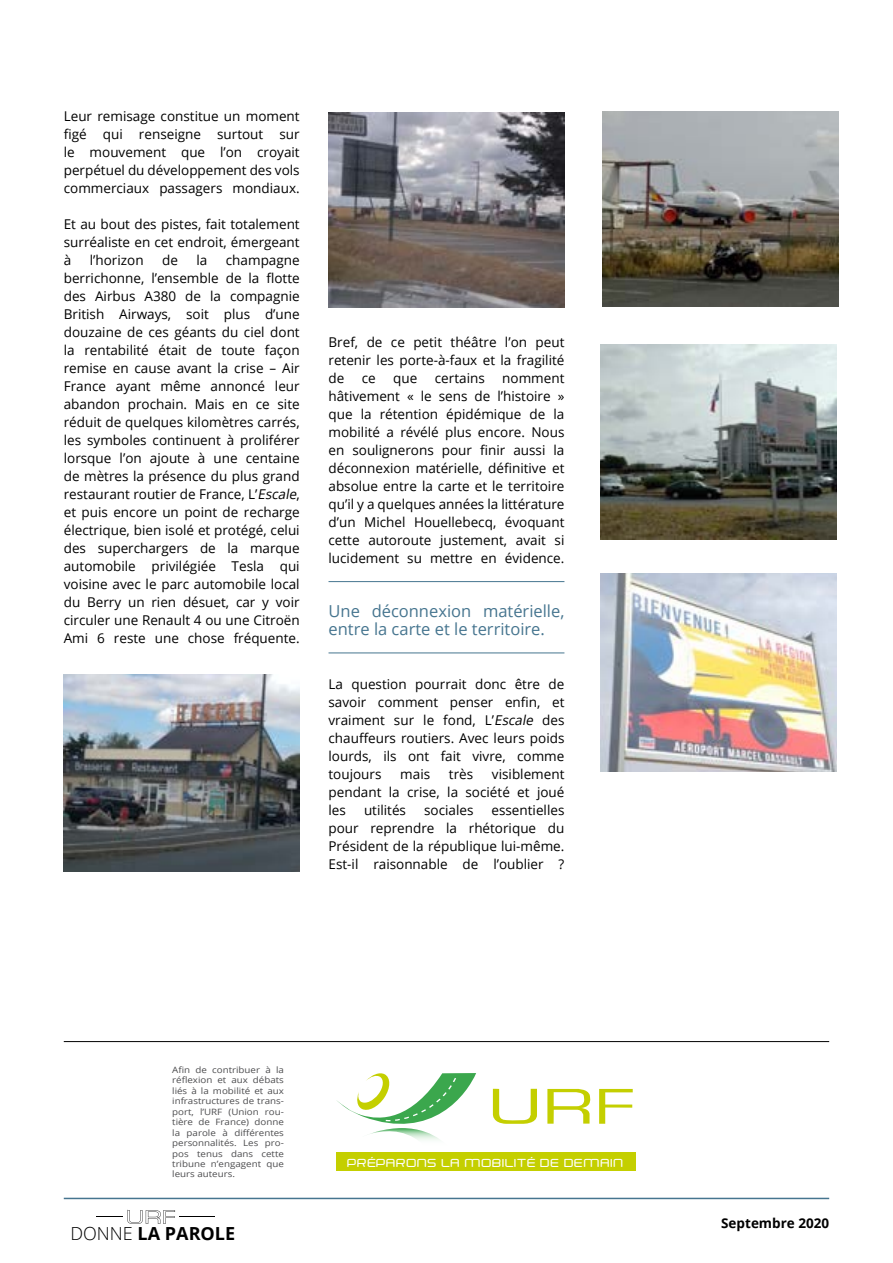
<style>
.page{position:relative;width:893px;height:1263px;background:#fff}
.page>*{position:absolute;margin:0;border:0;box-sizing:border-box;transform-origin:0 0}
.t1{font:700 18px "Open Sans";color:#000}
.t2{font:16.5px/18px "Open Sans";color:#46758f}
.t3{font:13.5px/18px "Open Sans";color:#000;text-align:justify}
.t4{font:700 13.5px "Open Sans";color:#000}
.t5{font:500 10.2px "Neogrey";letter-spacing:.03em;color:#fff;scale:1.12 1}
.t6{font:8.7px/10.5px "Open Sans";color:#4d4d4f;text-align:justify;scale:1.12 1}
.s1{font-style:italic}
.s2{font-weight:300}
</style>
<div class="page">
<svg style="left:96px;top:1209px;width:79px;height:15px"></svg>
<hr style="left:179px;top:1216px;width:36px;height:1px;background:#000">
<hr style="left:64px;top:1198px;width:765px;height:1px;background:#46758f">
<hr style="left:328px;top:581px;width:236px;height:1px;background:#46758f">
<hr style="left:328px;top:652px;width:236px;height:1px;background:#46758f">
<div style="left:336px;top:1152px;width:300px;height:18px;background:#c4cf00"></div>
<svg style="left:336px;top:1073px;width:140px;height:67px"></svg>
<svg style="left:492px;top:1089px;width:45px;height:35px"></svg>
<svg style="left:547px;top:1089px;width:44px;height:35px"></svg>
<svg style="left:599px;top:1089px;width:34px;height:35px"></svg>
<hr style="left:64px;top:1041px;width:765px;height:1px;background:#000">
<img style="left:328px;top:112px;width:236px;height:195px">
<img style="left:64px;top:674px;width:236px;height:198px">
<img style="left:601px;top:573px;width:236px;height:198px">
<img style="left:601px;top:344px;width:236px;height:195px">
<img style="left:603px;top:111px;width:236px;height:195px">
<p class="t3" style="left:64px;top:107px;width:237px">Leur remisage constitue un moment figé qui renseigne surtout sur le mouvement que l’on croyait perpétuel du développement des vols commerciaux passagers mondiaux.</p>
<p class="t3" style="left:64px;top:215px;width:237px">Et au bout des pistes, fait totalement surréaliste en cet endroit, émergeant à</p>
<p class="t3" style="left:64px;top:251px;width:237px;text-indent:162px">champagne berrichonne, l’ensemble de la flotte des Airbus A380 de la compagnie British Airways, soit plus d’une douzaine de ces géants du ciel dont la rentabilité était de toute façon remise en cause avant la crise – Air France ayant même annoncé leur abandon prochain. Mais en ce site réduit de quelques kilomètres carrés, les symboles continuent à proliférer lorsque l’on ajoute à une centaine de mètres la présence du plus grand restaurant routier de France, L’<span class="s1">Escale</span>, et puis encore un point de recharge électrique, bien isolé et protégé, celui des superchargers de la marque automobile privilégiée Tesla qui voisine avec le parc automobile local du Berry un rien désuet, car y voir circuler une Renault 4 ou une Citroën Ami 6 reste une chose fréquente.</p>
<p class="t3" style="left:90px;top:251px;width:55px">l’horizon</p>
<p class="t3" style="left:162px;top:251px;width:17px">de</p>
<p class="t3" style="left:196px;top:251px;width:12px">la</p>
<p class="t3" style="left:328px;top:333px;width:237px">Bref, de ce petit théâtre l’on peut</p>
<p class="t3" style="left:328px;top:351px;width:237px">retenir les porte-à-faux et la fragilité de</p>
<p class="t3" style="left:362px;top:369px;width:15px">ce</p>
<p class="t3" style="left:393px;top:369px;width:26px">que</p>
<p class="t3" style="left:435px;top:369px;width:51px">certains</p>
<p class="t3" style="left:328px;top:369px;width:237px;text-indent:174px">nomment hâtivement « le sens de l’histoire » que la rétention épidémique de la mobilité a révélé plus encore. Nous en soulignerons pour finir aussi la déconnexion matérielle, définitive et absolue entre la carte et le territoire qu’il y a quelques années la littérature d’un Michel Houellebecq, évoquant cette autoroute justement, avait si lucidement su mettre en évidence.</p>
<p class="t2" style="left:328px;top:602px;width:237px">Une déconnexion matérielle, entre la carte et le territoire.</p>
<p class="t3" style="left:328px;top:675px;width:237px">La question pourrait donc être de savoir comment penser enfin, et vraiment sur le fond, L’<span class="s1">Escale</span> des chauffeurs routiers. Avec leurs poids lourds, ils ont fait vivre, comme toujours</p>
<p class="t3" style="left:400px;top:765px;width:31px">mais</p>
<p class="t3" style="left:449px;top:765px;width:26px">très</p>
<p class="t3" style="left:328px;top:765px;width:237px;text-indent:163px">visiblement pendant la crise, la société et joué les</p>
<p class="t3" style="left:364px;top:801px;width:44px">utilités</p>
<p class="t3" style="left:424px;top:801px;width:51px">sociales</p>
<p class="t3" style="left:328px;top:801px;width:237px;text-indent:163px">essentielles pour reprendre la rhétorique du Président de la république lui-même.<br>Est-il raisonnable de l’oublier ?</p>
<p class="t6" style="left:172px;top:1064px;width:101px">Afin de contribuer à la réflexion et aux débats liés à la mobilité et aux infrastructures de trans&shy;port, l’URF (Union rou&shy;tière de France) donne la parole à différentes personnalités. Les pro&shy;pos tenus dans cette tribune n’engagent que leurs auteurs.</p>
<h1 class="t1" style="left:70px;top:1221px;width:166px"><span class="s2">DONNE</span> LA PAROLE</h1>
<p class="t5" style="left:348px;top:1156px;width:248px">PRÉPARONS LA MOBILITÉ DE DEMAIN</p>
<p class="t4" style="left:721px;top:1213px;width:110px">Septembre 2020</p>
</div>
